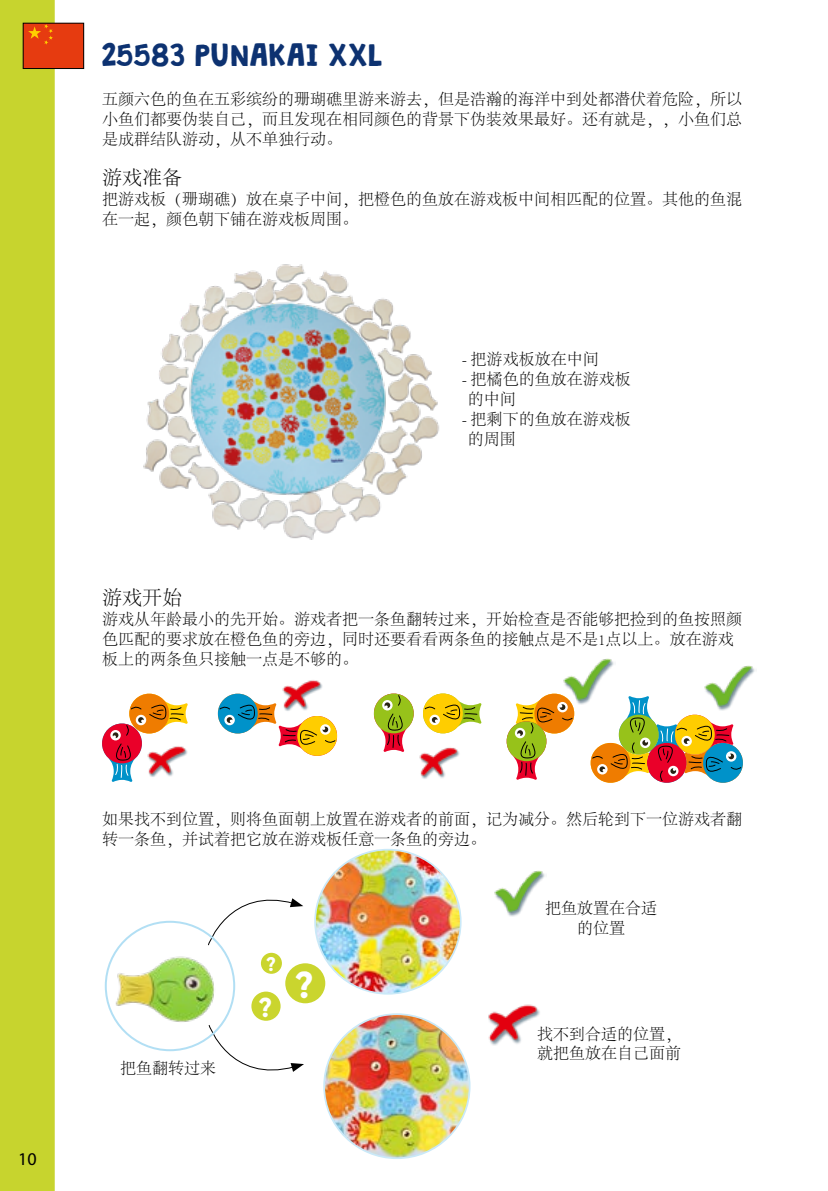
<style>
.page{position:relative;width:828px;height:1191px;background:#fff}
.page>*{position:absolute;margin:0;border:0;box-sizing:border-box;transform-origin:0 0}
.t1{font:30px "Granstander Clean";color:#fff}
.t2{font:28px "Granstander Clean";color:#0d3271}
.t3{font:21.8px "Granstander Clean";color:#fff}
.t4{font:300 20px "Adobe Song Std";color:#000}
.t5{font:18px "Myriad Pro";color:#000}
.t6{font:300 16px/20px "Adobe Song Std";color:#000}
.t7{font:15.8px "Granstander Clean";color:#fff}
</style>
<div class="page">
<div style="left:0;top:0;width:55px;height:1191px;background:#c7d42e"></div>
<div style="left:23px;top:23px;width:61px;height:45px;background:#e63b10"></div>
<svg style="left:28px;top:25px;width:25px;height:20px"></svg>
<div style="left:23px;top:23px;width:61px;height:46px;border:1px solid #000"></div>
<div style="left:285px;top:963px;width:40px;height:40px;background:#cad52e;border-radius:50%"></div>
<div style="left:251px;top:991px;width:30px;height:29px;background:#cad52e;border-radius:50%"></div>
<div style="left:261px;top:952px;width:21px;height:21px;background:#cad52e;border-radius:50%"></div>
<img style="left:494px;top:870px;width:51px;height:47px">
<img style="left:563px;top:659px;width:51px;height:46px">
<img style="left:704px;top:665px;width:51px;height:31px">
<img style="left:488px;top:1004px;width:52px;height:42px">
<img style="left:282px;top:680px;width:41px;height:11px">
<img style="left:419px;top:752px;width:41px;height:27px">
<img style="left:102px;top:693px;width:86px;height:89px">
<svg style="left:588px;top:696px;width:155px;height:87px"></svg>
<img style="left:217px;top:691px;width:121px;height:65px">
<svg style="left:373px;top:693px;width:109px;height:59px"></svg>
<svg style="left:506px;top:691px;width:70px;height:89px"></svg>
<svg style="left:214px;top:898px;width:89px;height:34px"></svg>
<svg style="left:220px;top:1045px;width:84px;height:27px"></svg>
<img style="left:143px;top:264px;width:296px;height:276px">
<img style="left:315px;top:849px;width:146px;height:144px">
<img style="left:326px;top:1014px;width:144px;height:144px">
<img style="left:106px;top:932px;width:128px;height:113px">
<p class="t5" style="left:18px;top:1148px;width:20px">10</p>
<h2 class="t2" style="left:102px;top:40px;width:283px">25583 PUNAKAI XXL</h2>
<p class="t6" style="left:102px;top:90px;width:641px;text-align:justify">五颜六色的鱼在五彩缤纷的珊瑚礁里游来游去，但是浩瀚的海洋中到处都潜伏着危险，所以小鱼们都要伪装自己，而且发现在相同颜色的背景下伪装效果最好。还有就是，，小鱼们总是成群结队游动，从不单独行动。</p>
<p class="t4" style="left:102px;top:167px;width:82px">游戏准备</p>
<p class="t6" style="left:102px;top:190px;width:641px">把游戏板（珊瑚礁）放在桌子中间，把橙色的鱼放在游戏板中间相匹配的位置。其他的鱼混在一起，颜色朝下铺在游戏板周围。</p>
<p class="t6" style="left:461px;top:350px;width:139px">- 把游戏板放在中间</p>
<p class="t6" style="left:468px;top:370px;width:164px;text-indent:-7px">- 把橘色的鱼放在游戏板的中间</p>
<p class="t6" style="left:468px;top:410px;width:164px;text-indent:-7px">- 把剩下的鱼放在游戏板的周围</p>
<p class="t4" style="left:102px;top:587px;width:82px">游戏开始</p>
<p class="t6" style="left:102px;top:610px;width:641px">游戏从年龄最小的先开始。游戏者把一条鱼翻转过来，开始检查是否能够把捡到的鱼按照颜色匹配的要求放在橙色鱼的旁边，同时还要看看两条鱼的接触点是不是1点以上。放在游戏板上的两条鱼只接触一点是不够的。</p>
<p class="t6" style="left:102px;top:810px;width:641px">如果找不到位置，则将鱼面朝上放置在游戏者的前面，记为减分。然后轮到下一位游戏者翻转一条鱼，并试着把它放在游戏板任意一条鱼的旁边。</p>
<p class="t6" style="left:120px;top:1059px;width:98px">把鱼翻转过来</p>
<p class="t7" style="left:267px;top:956px;width:11px">?</p>
<h3 class="t3" style="left:259px;top:997px;width:14px">?</h3>
<h1 class="t1" style="left:296px;top:970px;width:19px">?</h1>
<p class="t6" style="left:545px;top:899px;width:113px;line-height:19.2px;text-align:center">把鱼放置在合适的位置</p>
<p class="t6" style="left:537px;top:1025px;width:145px;line-height:19.2px">找不到合适的位置，就把鱼放在自己面前</p>
</div>
